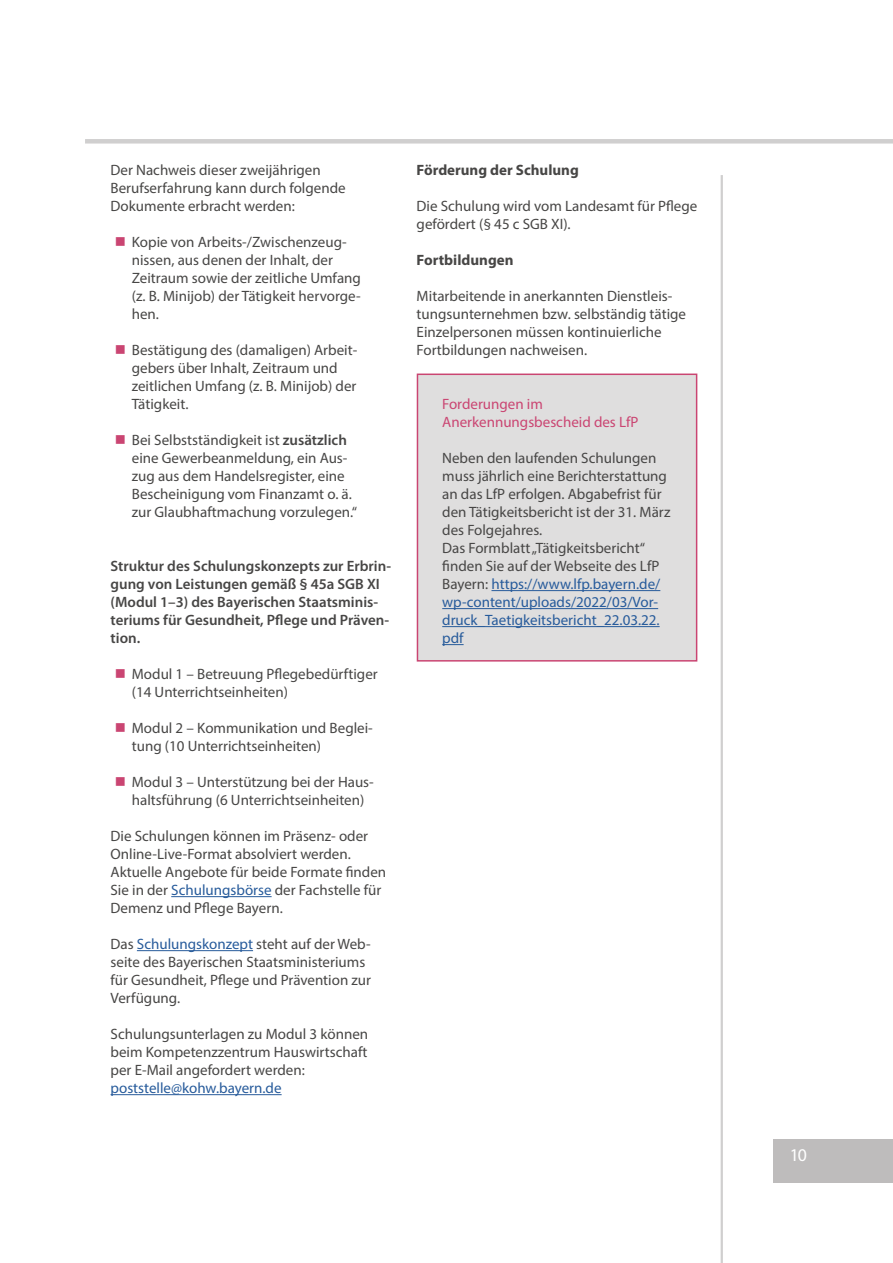
<style>
.page{position:relative;width:893px;height:1263px;background:#fff}
.page>*{position:absolute;margin:0;border:0;box-sizing:border-box;transform-origin:0 0}
.t1{font:18px "Myriad Pro";color:#fff}
.Fließtext___Myriad_Pro___regular___10_pt{font:15px/18px "Myriad Pro";color:#474645}
.Fließtext___Myriad_Pro___regular___10_pt-2{font:15px/18px "Myriad Pro";color:#275b9b}
.t2{font:600 15px/18px "Myriad Pro";color:#474645}
.Fließtext___Myriad_Pro___regular___10_pt-3{font:15px "Myriad Pro";color:#ca4572}
.t3{font:700 15px "Myriad Pro";color:#474645}
.s1{font-weight:600}
.s2{color:#275b9b}
.s3{color:#474645}
</style>
<div class="page">
<div style="left:773px;top:1139px;width:120px;height:44px;background:#bebcbc"></div>
<div style="left:85px;top:139px;width:808px;height:5px;background:#d0cfcf"></div>
<hr style="left:721px;top:175px;width:2px;height:1088px;background:#a19f9f">
<hr style="left:171px;top:896px;width:101px;height:1px;background:#275b9b">
<hr style="left:137px;top:950px;width:116px;height:1px;background:#275b9b">
<hr style="left:111px;top:1094px;width:171px;height:1px;background:#275b9b">
<div style="left:417px;top:374px;width:280px;height:288px;background:#dfdede;border:2px solid #ca4572"></div>
<hr style="left:491px;top:590px;width:169px;height:1px;background:#275b9b">
<hr style="left:442px;top:608px;width:216px;height:1px;background:#275b9b">
<hr style="left:442px;top:626px;width:218px;height:1px;background:#275b9b">
<svg style="left:442px;top:644px;width:22px;height:1px"></svg>
<p class="Fließtext___Myriad_Pro___regular___10_pt" style="left:111px;top:161px;width:237px">Der Nachweis dieser zweijährigen<br>Berufserfahrung kann durch folgende<br>Dokumente erbracht werden:</p>
<p class="Fließtext___Myriad_Pro___regular___10_pt" style="left:132px;top:233px;width:231px">Kopie von Arbeits-/Zwischenzeug&shy;nissen, aus denen der Inhalt, der<br>Zeitraum sowie der zeitliche Umfang (z. B. Minijob) der Tätigkeit hervorge&shy;hen.</p>
<p class="Fließtext___Myriad_Pro___regular___10_pt" style="left:132px;top:341px;width:227px">Bestätigung des (damaligen) Arbeit&shy;gebers über Inhalt, Zeitraum und zeitlichen Umfang (z. B. Minijob) der<br>Tätigkeit.</p>
<p class="Fließtext___Myriad_Pro___regular___10_pt" style="left:132px;top:431px;width:227px">Bei Selbstständigkeit ist <span class="s1">zusätzlich </span>eine Gewerbeanmeldung, ein Aus&shy;zug aus dem Handelsregister, eine Bescheinigung vom Finanzamt o. ä. zur Glaubhaftmachung vorzulegen.“</p>
<p class="t2" style="left:111px;top:557px;width:282px">Struktur des Schulungskonzepts zur Erbrin&shy;gung von Leistungen gemäß § 45a SGB XI (Modul 1–3) des Bayerischen Staatsminis&shy;teriums für Gesundheit, Pflege und Präven&shy;tion.</p>
<p class="Fließtext___Myriad_Pro___regular___10_pt" style="left:132px;top:665px;width:247px">Modul 1 – Betreuung Pflegebedürftiger (14 Unterrichtseinheiten)</p>
<p class="Fließtext___Myriad_Pro___regular___10_pt" style="left:132px;top:719px;width:243px">Modul 2 – Kommunikation und Beglei&shy;tung (10 Unterrichtseinheiten)</p>
<p class="Fließtext___Myriad_Pro___regular___10_pt" style="left:132px;top:773px;width:243px">Modul 3 – Unterstützung bei der Haus&shy;haltsführung (6 Unterrichtseinheiten)</p>
<p class="Fließtext___Myriad_Pro___regular___10_pt" style="left:111px;top:827px;width:277px">Die Schulungen können im Präsenz- oder Online-Live-Format absolviert werden.<br>Aktuelle Angebote für beide Formate finden Sie in der <span class="s2">Schulungsbörse</span> der Fachstelle für Demenz und Pflege Bayern.</p>
<p class="Fließtext___Myriad_Pro___regular___10_pt" style="left:111px;top:935px;width:262px">Das <span class="s2">Schulungskonzept</span> steht auf der Web&shy;seite des Bayerischen Staatsministeriums für Gesundheit, Pflege und Prävention zur Verfügung.</p>
<p class="Fließtext___Myriad_Pro___regular___10_pt" style="left:111px;top:1025px;width:259px;text-align:justify">Schulungsunterlagen zu Modul 3 können beim Kompetenzzentrum Hauswirtschaft per E-Mail angefordert werden:</p>
<p class="Fließtext___Myriad_Pro___regular___10_pt-2" style="left:111px;top:1079px;width:173px">poststelle@kohw.bayern.de</p>
<p class="t3" style="left:417px;top:160px;width:164px">Förderung der Schulung</p>
<p class="Fließtext___Myriad_Pro___regular___10_pt" style="left:417px;top:197px;width:282px">Die Schulung wird vom Landesamt für Pflege gefördert (§ 45 c SGB XI).</p>
<p class="t3" style="left:417px;top:250px;width:98px">Fortbildungen</p>
<p class="Fließtext___Myriad_Pro___regular___10_pt" style="left:417px;top:287px;width:271px">Mitarbeitende in anerkannten Dienstleis&shy;tungsunternehmen bzw. selbständig tätige Einzelpersonen müssen kontinuierliche Fortbildungen nachweisen.</p>
<p class="Fließtext___Myriad_Pro___regular___10_pt-3" style="left:442px;top:395px;width:102px">Forderungen im</p>
<p class="Fließtext___Myriad_Pro___regular___10_pt-3" style="left:442px;top:413px;width:198px">Anerkennungsbescheid des LfP</p>
<p class="Fließtext___Myriad_Pro___regular___10_pt" style="left:442px;top:449px;width:230px">Neben den laufenden Schulungen muss jährlich eine Berichterstattung an das LfP erfolgen. Abgabefrist für den Tätigkeitsbericht ist der 31. März des Folgejahres.</p>
<p class="Fließtext___Myriad_Pro___regular___10_pt-2" style="left:442px;top:539px;width:220px"><span class="s3">Das Formblatt „Tätigkeitsbericht“ finden Sie auf der Webseite des LfP<br>Bayern:</span> https://www.lfp.bayern.de/ wp-content/uploads/2022/03/Vor&shy;druck_Taetigkeitsbericht_22.03.22. pdf</p>
<p class="t1" style="left:790px;top:1144px;width:19px">10</p>
</div>
